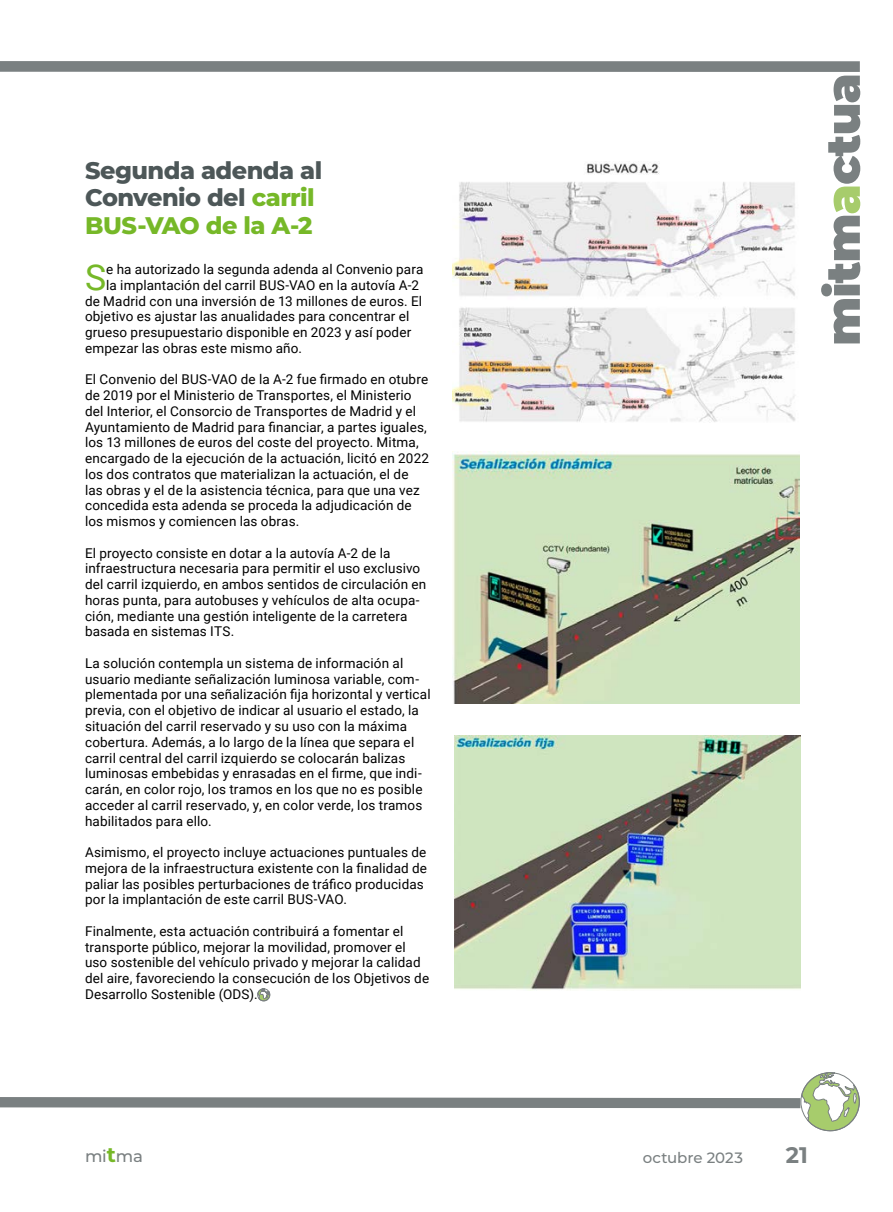
<style>
.page{position:relative;width:893px;height:1212px;background:#fff}
.page>*{position:absolute;margin:0;border:0;box-sizing:border-box;transform-origin:0 0}
.t1{font:35.7px "Roboto";color:#76b828}
.t2{font:800 24px/27px "Montserrat";letter-spacing:-.02em;color:#4d5758}
.t3{font:700 22.5px "Montserrat";color:#7a8081}
.t4{font:500 16.5px "Montserrat";color:#7a8081}
.t5{font:500 15px "Montserrat";color:#7a8081}
.t6{font:13.5px/15.8px "Roboto";letter-spacing:.01em;color:#000}
.s1{color:#76b828}
.s2{font-weight:700;font-size:21px;color:#76b828}
</style>
<div class="page">
<svg style="left:0;top:61px;width:860px;height:123px"></svg>
<svg style="left:821px;top:187px;width:39px;height:156px"></svg>
<svg style="left:0;top:984px;width:800px;height:124px"></svg>
<svg style="left:802px;top:1072px;width:58px;height:59px"></svg>
<div style="left:800px;top:1072px;width:60px;height:59px;border:1px solid #7a8081;border-radius:50%"></div>
<svg style="left:258px;top:988px;width:12px;height:13px"></svg>
<div style="left:258px;top:989px;width:12px;height:12px;border:1px solid #7a8081;border-radius:50%"></div>
<img style="left:453px;top:162px;width:348px;height:260px">
<img style="left:452px;top:452px;width:347px;height:252px">
<img style="left:455px;top:736px;width:346px;height:255px">
<h2 class="t2" style="left:85px;top:156px;width:239px">Segunda adenda al<br>Convenio del <span class="s1">carril<br>BUS-VAO de la A-2</span></h2>
<h1 class="t1" style="left:85px;top:252px;width:23px">S</h1>
<p class="t6" style="left:106px;top:261px;width:319px">e ha autorizado la segunda adenda al Convenio para</p>
<p class="t6" style="left:106px;top:277px;width:314px">la implantación del carril BUS-VAO en la autovía A-2</p>
<p class="t6" style="left:85px;top:292px;width:339px">de Madrid con una inversión de 13 millones de euros. El</p>
<p class="t6" style="left:85px;top:308px;width:326px">objetivo es ajustar las anualidades para concentrar el</p>
<p class="t6" style="left:85px;top:324px;width:328px">grueso presupuestario disponible en 2023 y así poder</p>
<p class="t6" style="left:85px;top:340px;width:219px">empezar las obras este mismo año.</p>
<p class="t6" style="left:85px;top:371px;width:346px">El Convenio del BUS-VAO de la A-2 fue firmado en otubre de 2019 por el Ministerio de Transportes, el Ministerio del Interior, el Consorcio de Transportes de Madrid y el Ayuntamiento de Madrid para financiar, a partes iguales, los 13 millones de euros del coste del proyecto. Mitma, encargado de la ejecución de la actuación, licitó en 2022 los dos contratos que materializan la actuación, el de las obras y el de la asistencia técnica, para que una vez concedida esta adenda se proceda la adjudicación de los mismos y comiencen las obras.</p>
<p class="t6" style="left:85px;top:544px;width:343px">El proyecto consiste en dotar a la autovía A-2 de la infraestructura necesaria para permitir el uso exclusivo del carril izquierdo, en ambos sentidos de circulación en horas punta, para autobuses y vehículos de alta ocupa&shy;ción, mediante una gestión inteligente de la carretera basada en sistemas ITS.</p>
<p class="t6" style="left:85px;top:655px;width:347px">La solución contempla un sistema de información al usuario mediante señalización luminosa variable, com&shy;plementada por una señalización fija horizontal y vertical previa, con el objetivo de indicar al usuario el estado, la situación del carril reservado y su uso con la máxima cobertura. Además, a lo largo de la línea que separa el carril central del carril izquierdo se colocarán balizas luminosas embebidas y enrasadas en el firme, que indi&shy;carán, en color rojo, los tramos en los que no es posible acceder al carril reservado, y, en color verde, los tramos habilitados para ello.</p>
<p class="t6" style="left:85px;top:844px;width:343px">Asimismo, el proyecto incluye actuaciones puntuales de mejora de la infraestructura existente con la finalidad de paliar las posibles perturbaciones de tráfico producidas por la implantación de este carril BUS-VAO.</p>
<p class="t6" style="left:85px;top:922px;width:346px">Finalmente, esta actuación contribuirá a fomentar el transporte público, mejorar la movilidad, promover el uso sostenible del vehículo privado y mejorar la calidad del aire, favoreciendo la consecución de los Objetivos de Desarrollo Sostenible (ODS).</p>
<p class="t4" style="left:85px;top:1144px;width:59px">mi<span class="s2">t</span>ma</p>
<p class="t5" style="left:643px;top:1147px;width:102px">octubre 2023</p>
<h3 class="t3" style="left:786px;top:1139px;width:24px">21</h3>
</div>
